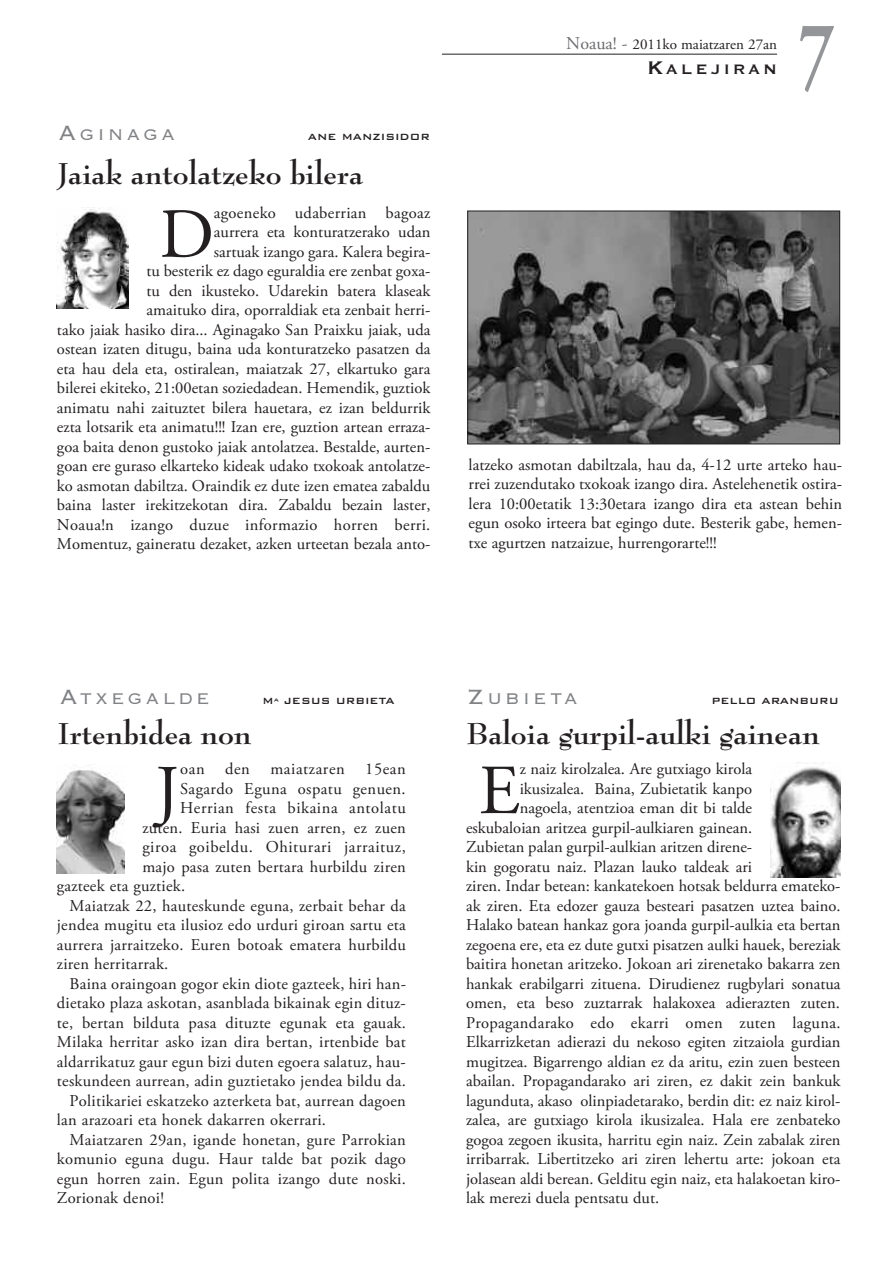
<style>
.page{position:relative;width:893px;height:1263px;background:#fff}
.page>*{position:absolute;margin:0;border:0;box-sizing:border-box;transform-origin:0 0}
.t1{font:700 95.55px "Adobe Garamond Pro";color:#939598;scale:.7 1}
.t2{font:70.2px "Adobe Garamond Pro";color:#231f20}
.t3{font:700 33px "Bernhard Modern";color:#231f20}
.t4{font:300 20.25px "Copperplate";letter-spacing:.165em;color:#808285}
.t5{font:700 18px "Copperplate Gothic BT";letter-spacing:.17em;color:#231f20}
.t6{font:16.5px/19.5px "Adobe Garamond Pro";color:#231f20;text-align:right}
.t7{font:16.5px "Adobe Garamond Pro";letter-spacing:.035em;color:#231f20}
.t8{font:16.5px "Adobe Garamond Pro";letter-spacing:.02em;color:#231f20}
.t9{font:16.5px "Adobe Garamond Pro";letter-spacing:.025em;color:#231f20}
.t10{font:15px "Adobe Garamond Pro";color:#231f20}
.t11{font:500 12px "Bank Gothic BT";color:#231f20}
.s1{font-size:27px}
.s2{font-size:18px;color:#6c6d70}
.s3{font-size:24px}
</style>
<div class="page">
<hr style="left:442px;top:54px;width:335px;height:1px;background:#231f20">
<img style="left:57px;top:765px;width:67px;height:108px">
<img style="left:770px;top:762px;width:70px;height:115px">
<img style="left:57px;top:208px;width:72px;height:101px">
<img style="left:470px;top:213px;width:368px;height:229px">
<div style="left:468px;top:211px;width:372px;height:233px;border:1px solid #231f20"></div>
<p class="t4" style="left:58px;top:121px;width:118px"><span class="s1">A</span>GINAGA</p>
<p class="t11" style="left:308px;top:129px;width:124px">ANE MANZISIDOR</p>
<h3 class="t3" style="left:58px;top:159px;width:307px">Jaiak antolatzeko bilera</h3>
<p class="t6" style="left:57px;top:204px;width:375px">agoeneko udaberrian bagoaz<br>aurrera eta konturatzerako udan<br>sartuak izango gara. Kalera begira-<br>tu besterik ez dago eguraldia ere zenbat goxa-<br>tu den ikusteko. Udarekin batera klaseak<br>amaituko dira, oporraldiak eta zenbait herri-<br>tako jaiak hasiko dira... Aginagako San Praixku jaiak, uda ostean izaten ditugu, baina uda konturatzeko pasatzen da eta hau dela eta, ostiralean, maiatzak 27, elkartuko gara bilerei ekiteko, 21:00etan soziedadean. Hemendik, guztiok animatu nahi zaituztet bilera hauetara, ez izan beldurrik ezta lotsarik eta animatu!!! Izan ere, guztion artean erraza&shy;goa baita denon gustoko jaiak antolatzea. Bestalde, aurten&shy;goan ere guraso elkarteko kideak udako txokoak antolatze&shy;ko asmotan dabiltza. Oraindik ez dute izen ematea zabaldu baina laster irekitzekotan dira. Zabaldu bezain laster, Noaua!n izango duzue informazio horren berri.<br>Momentuz, gaineratu dezaket, azken urteetan bezala anto-</p>
<h2 class="t2" style="left:159px;top:206px;width:56px">D</h2>
<p class="t10" style="left:566px;top:38px;width:212px"><span class="s2">Noaua! -</span> 2011ko maiatzaren 27an</p>
<p class="t5" style="left:647px;top:57px;width:132px"><span class="s3">K</span>ALEJIRAN</p>
<h1 class="t1" style="left:799px;top:18px;width:51px">7</h1>
<p class="t6" style="left:469px;top:456px;width:375px;text-align:justify">latzeko asmotan dabiltzala, hau da, 4-12 urte arteko hau&shy;rrei zuzendutako txokoak izango dira. Astelehenetik ostira&shy;lera 10:00etatik 13:30etara izango dira eta astean behin egun osoko irteera bat egingo dute. Besterik gabe, hemen&shy;txe agurtzen natzaizue, hurrengorarte!!!</p>
<p class="t4" style="left:60px;top:686px;width:151px"><span class="s1">A</span>TXEGALDE</p>
<p class="t11" style="left:263px;top:693px;width:133px">Mª JESUS URBIETA</p>
<h3 class="t3" style="left:58px;top:719px;width:195px">Irtenbidea non</h3>
<h2 class="t2" style="left:155px;top:763px;width:26px">J</h2>
<p class="t7" style="left:180px;top:763px;width:227px">oan den maiatzaren 15ean</p>
<p class="t9" style="left:180px;top:782px;width:227px">Sagardo Eguna ospatu genuen.</p>
<p class="t7" style="left:180px;top:802px;width:227px">Herrian festa bikaina antolatu</p>
<p class="t6" style="left:142px;top:819px;width:265px">zuten. Euria hasi zuen arren, ez zuen</p>
<p class="t7" style="left:142px;top:841px;width:265px">giroa goibeldu. Ohiturari jarraituz,</p>
<p class="t6" style="left:142px;top:858px;width:265px">majo pasa zuten bertara hurbildu ziren</p>
<p class="t6" style="left:57px;top:878px;width:130px">gazteek eta guztiek.</p>
<p class="t6" style="left:70px;top:897px;width:338px">Maiatzak 22, hauteskunde eguna, zerbait behar da</p>
<p class="t6" style="left:57px;top:917px;width:350px">jendea mugitu eta ilusioz edo urduri giroan sartu eta</p>
<p class="t6" style="left:57px;top:936px;width:350px">aurrera jarraitzeko. Euren botoak ematera hurbildu</p>
<p class="t6" style="left:57px;top:956px;width:113px">ziren herritarrak.</p>
<p class="t6" style="left:70px;top:975px;width:338px">Baina oraingoan gogor ekin diote gazteek, hiri han-</p>
<p class="t6" style="left:57px;top:995px;width:350px">dietako plaza askotan, asanblada bikainak egin dituz-</p>
<p class="t6" style="left:57px;top:1014px;width:350px">te, bertan bilduta pasa dituzte egunak eta gauak.</p>
<p class="t6" style="left:57px;top:1034px;width:350px">Milaka herritar asko izan dira bertan, irtenbide bat</p>
<p class="t6" style="left:57px;top:1053px;width:350px">aldarrikatuz gaur egun bizi duten egoera salatuz, hau-</p>
<p class="t6" style="left:57px;top:1073px;width:350px">teskundeen aurrean, adin guztietako jendea bildu da.</p>
<p class="t6" style="left:70px;top:1092px;width:338px">Politikariei eskatzeko azterketa bat, aurrean dagoen</p>
<p class="t6" style="left:57px;top:1112px;width:271px">lan arazoari eta honek dakarren okerrari.</p>
<p class="t6" style="left:70px;top:1131px;width:338px">Maiatzaren 29an, igande honetan, gure Parrokian</p>
<p class="t6" style="left:57px;top:1151px;width:350px">komunio eguna dugu. Haur talde bat pozik dago</p>
<p class="t6" style="left:57px;top:1170px;width:350px">egun horren zain. Egun polita izango dute noski.</p>
<p class="t6" style="left:57px;top:1190px;width:109px">Zorionak denoi!</p>
<p class="t4" style="left:468px;top:686px;width:112px"><span class="s1">Z</span>UBIETA</p>
<p class="t11" style="left:712px;top:693px;width:129px">PELLO ARANBURU</p>
<h3 class="t3" style="left:467px;top:719px;width:354px">Baloia gurpil-aulki gainean</h3>
<h2 class="t2" style="left:479px;top:763px;width:43px">E</h2>
<p class="t6" style="left:520px;top:760px;width:234px">z naiz kirolzalea. Are gutxiago kirola</p>
<p class="t6" style="left:520px;top:780px;width:234px">ikusizalea. Baina, Zubietatik kanpo</p>
<p class="t6" style="left:520px;top:799px;width:234px">nagoela, atentzioa eman dit bi talde</p>
<p class="t6" style="left:466px;top:819px;width:288px">eskubaloian aritzea gurpil-aulkiaren gainean.</p>
<p class="t6" style="left:466px;top:838px;width:288px">Zubietan palan gurpil-aulkian aritzen direne-</p>
<p class="t6" style="left:466px;top:858px;width:288px">kin gogoratu naiz. Plazan lauko taldeak ari</p>
<p class="t6" style="left:466px;top:877px;width:376px">ziren. Indar betean: kankatekoen hotsak beldurra emateko-</p>
<p class="t6" style="left:466px;top:897px;width:376px">ak ziren. Eta edozer gauza besteari pasatzen uztea baino.</p>
<p class="t6" style="left:466px;top:916px;width:376px">Halako batean hankaz gora joanda gurpil-aulkia eta bertan</p>
<p class="t6" style="left:466px;top:936px;width:376px">zegoena ere, eta ez dute gutxi pisatzen aulki hauek, bereziak</p>
<p class="t6" style="left:466px;top:955px;width:376px">baitira honetan aritzeko. Jokoan ari zirenetako bakarra zen</p>
<p class="t6" style="left:466px;top:975px;width:376px">hankak erabilgarri zituena. Dirudienez rugbylari sonatua</p>
<p class="t6" style="left:466px;top:994px;width:375px">omen, eta beso zuztarrak halakoxea adierazten zuten.</p>
<p class="t8" style="left:466px;top:1016px;width:376px">Propagandarako edo ekarri omen zuten laguna.</p>
<p class="t6" style="left:466px;top:1033px;width:376px">Elkarrizketan adierazi du nekoso egiten zitzaiola gurdian</p>
<p class="t6" style="left:466px;top:1053px;width:376px">mugitzea. Bigarrengo aldian ez da aritu, ezin zuen besteen</p>
<p class="t6" style="left:466px;top:1072px;width:376px">abailan. Propagandarako ari ziren, ez dakit zein bankuk</p>
<p class="t6" style="left:466px;top:1092px;width:376px">lagunduta, akaso olinpiadetarako, berdin dit: ez naiz kirol-</p>
<p class="t6" style="left:466px;top:1111px;width:376px">zalea, are gutxiago kirola ikusizalea. Hala ere zenbateko</p>
<p class="t6" style="left:466px;top:1131px;width:376px">gogoa zegoen ikusita, harritu egin naiz. Zein zabalak ziren</p>
<p class="t6" style="left:466px;top:1150px;width:376px">irribarrak. Libertitzeko ari ziren lehertu arte: jokoan eta</p>
<p class="t6" style="left:466px;top:1170px;width:376px">jolasean aldi berean. Gelditu egin naiz, eta halakoetan kiro-</p>
<p class="t6" style="left:466px;top:1189px;width:195px">lak merezi duela pentsatu dut.</p>
</div>
